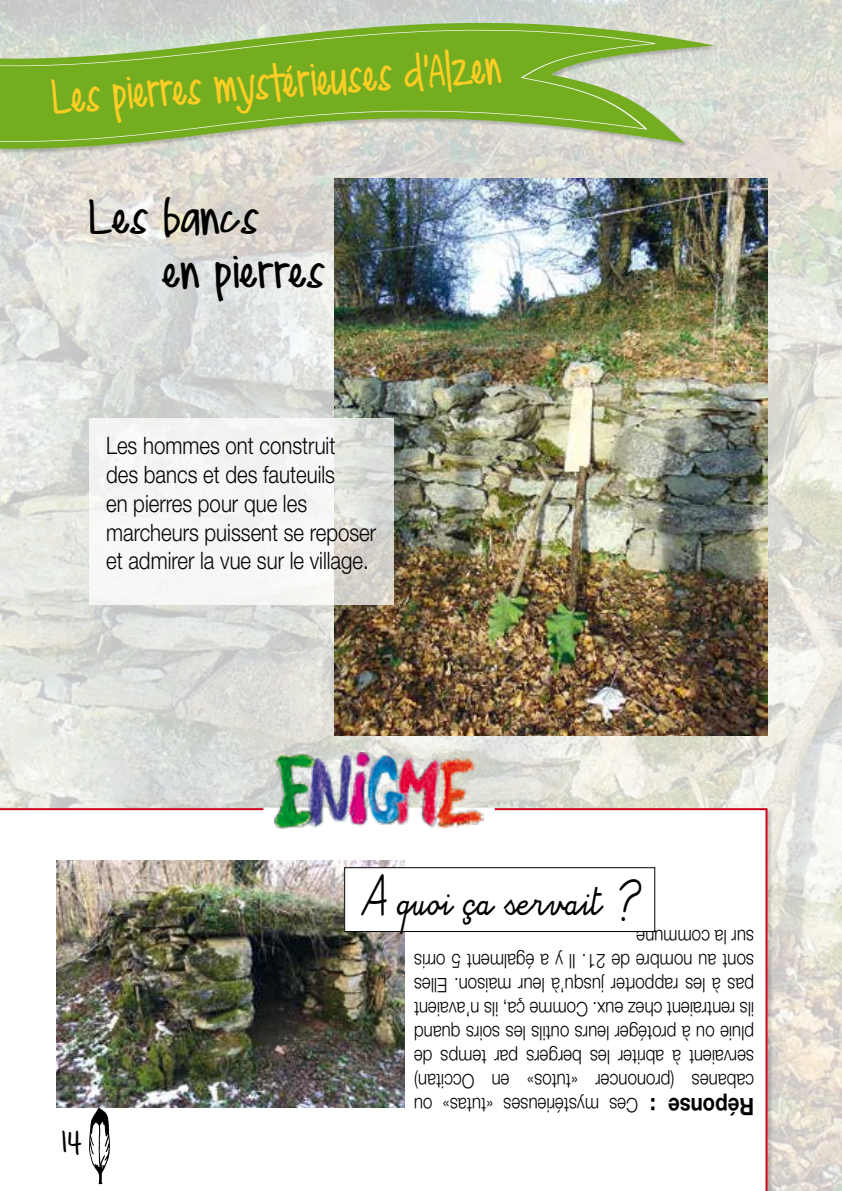
<style>
.page{position:relative;width:842px;height:1191px;background:#fff}
.page>*{position:absolute;margin:0;border:0;box-sizing:border-box;transform-origin:0 0}
.t1{font:300 28px "DJB Meand My Shadow";color:#fece25;scale:.81 1}
.t2{font:300 28px/54px "DJB Meand My Shadow";color:#000}
.t3{font:28px "Alamain";color:#000;scale:.85 1}
.t4{font:300 24px/28.8px "Helvetica Neue";color:#000;scale:.85 1}
.t5{font:700 24px "Helvetica Neue";color:#000;scale:.85 1}
.t6{font:300 20px/24px "Helvetica Neue";color:#000;text-align:justify;scale:.85 1}
.t7{font:300 18px "DJB Meand My Shadow";color:#000}
</style>
<div class="page">
<img style="left:0;top:0;width:842px;height:1191px">
<img style="left:334px;top:178px;width:433px;height:557px">
<svg style="left:89px;top:418px;width:304px;height:187px;fill:#f5f5f4"></svg>
<svg style="left:0;top:808px;width:767px;height:383px"></svg>
<img style="left:57px;top:861px;width:347px;height:247px">
<div style="left:345px;top:867px;width:310px;height:64px;background:#fff"></div>
<div style="left:344px;top:867px;width:311px;height:65px;border:1px solid #000"></div>
<div style="left:263px;top:807px;width:232px;height:6px;background:#fff"></div>
<img style="left:274px;top:753px;width:210px;height:75px">
<svg style="left:89px;top:1108px;width:21px;height:76px"></svg>
<svg style="left:0;top:0;width:715px;height:163px;background:#cfd3c6"></svg>
<svg style="left:0;top:29px;width:656px;height:113px;background:#8db84d"></svg>
<h1 class="t1" style="left:52px;top:88px;width:557px;rotate:-4deg">Les pierres mystérieuses d’Alzen</h1>
<h1 class="t2" style="left:162px;top:197px;width:165px;text-indent:-73px">Les bancs<br>en pierres</h1>
<p class="t4" style="left:106px;top:430px;width:319px">Les hommes ont construit<br>des bancs et des fauteuils<br>en pierres pour que les marcheurs puissent se reposer et admirer la vue sur le village.</p>
<h1 class="t3" style="left:360px;top:889px;width:331px">A quoi ça servait ?</h1>
<p class="t6" style="left:754px;top:1093px;width:402px;rotate:-180deg">cabanes (prononcer «tutos» en Occitan) servaient à abriter les bergers par temps de pluie ou à protéger leurs outils les soirs quand ils rentraient chez eux. Comme ça, ils n’avaient pas à les rapporter jusqu’à leur maison. Elles sont au nombre de 21. Il y a égalment 5 orris sur la commune.</p>
<p class="t7" style="left:61px;top:1134px;width:22px">14</p>
<p class="t6" style="left:638px;top:1117px;width:265px;rotate:-180deg">Ces mystérieuses «tutas» ou</p>
<p class="t5" style="left:754px;top:1121px;width:124px;rotate:-180deg">Réponse :</p>
</div>
